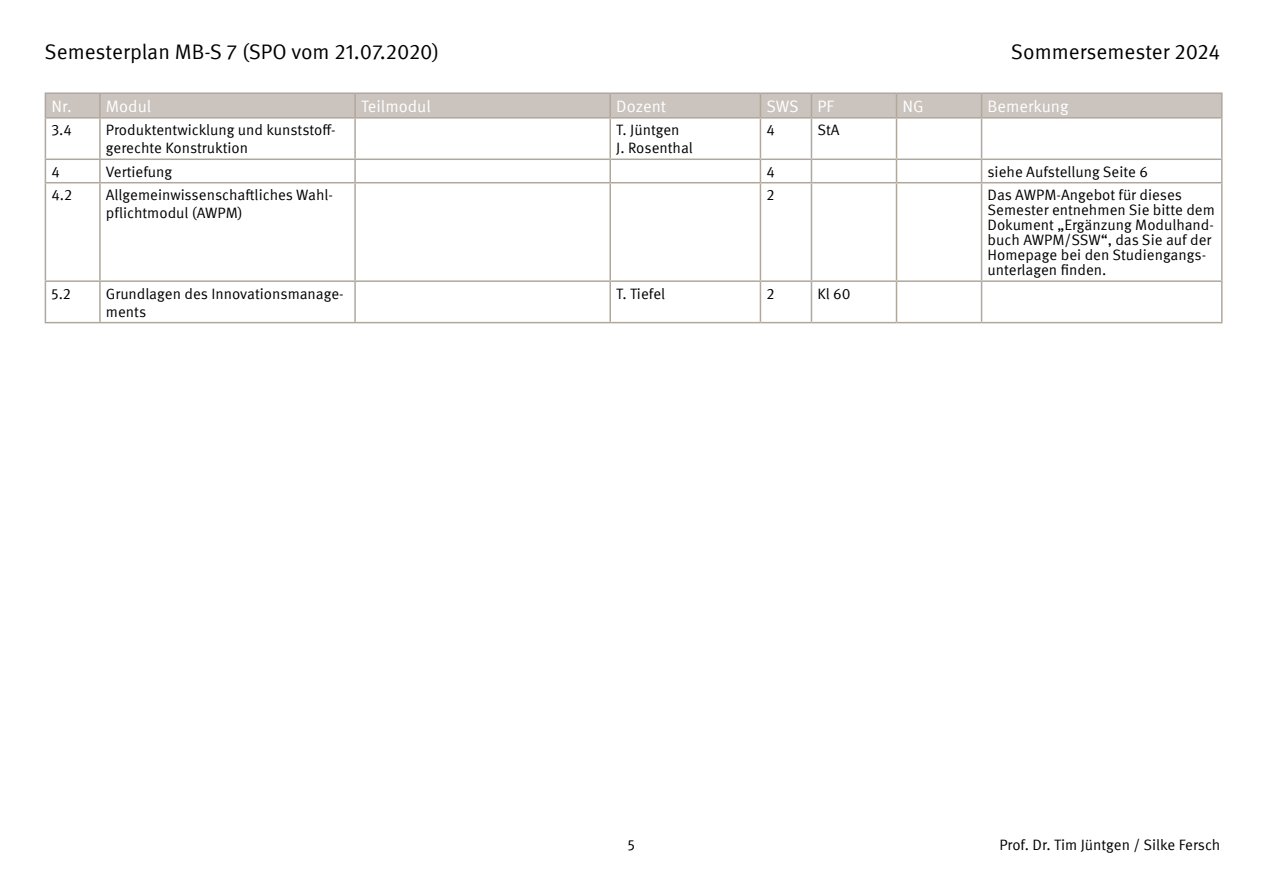
<style>
.page{position:relative;width:1263px;height:893px;background:#fff}
.page>*{position:absolute;margin:0;border:0;box-sizing:border-box;transform-origin:0 0}
.t1{font:21px "Meta OT";color:#000}
.t2{font:16.5px "Meta OT";color:#fff}
.t3{font:15px/15px "Meta OT";color:#000}
</style>
<div class="page">
<hr style="left:45px;top:92px;width:55px;height:2px;background:#b0a79d">
<hr style="left:100px;top:92px;width:255px;height:2px;background:#b0a79d">
<hr style="left:355px;top:92px;width:255px;height:2px;background:#b0a79d">
<hr style="left:610px;top:92px;width:150px;height:2px;background:#b0a79d">
<hr style="left:760px;top:92px;width:51px;height:2px;background:#b0a79d">
<hr style="left:811px;top:92px;width:85px;height:2px;background:#b0a79d">
<hr style="left:896px;top:92px;width:85px;height:2px;background:#b0a79d">
<hr style="left:981px;top:92px;width:241px;height:2px;background:#b0a79d">
<div style="left:45px;top:93px;width:1177px;height:24px;background:#cbc4be"></div>
<hr style="left:45px;top:117px;width:55px;height:2px;background:#b0a79d">
<hr style="left:100px;top:117px;width:255px;height:2px;background:#b0a79d">
<hr style="left:99px;top:119px;width:2px;height:40px;background:#b0a79d">
<hr style="left:355px;top:117px;width:255px;height:2px;background:#b0a79d">
<hr style="left:354px;top:119px;width:2px;height:40px;background:#b0a79d">
<hr style="left:610px;top:117px;width:150px;height:2px;background:#b0a79d">
<hr style="left:609px;top:119px;width:2px;height:40px;background:#b0a79d">
<hr style="left:760px;top:117px;width:51px;height:2px;background:#b0a79d">
<hr style="left:760px;top:119px;width:1px;height:40px;background:#b0a79d">
<hr style="left:811px;top:117px;width:85px;height:2px;background:#b0a79d">
<hr style="left:811px;top:119px;width:1px;height:40px;background:#b0a79d">
<hr style="left:896px;top:117px;width:85px;height:2px;background:#b0a79d">
<hr style="left:896px;top:119px;width:1px;height:40px;background:#b0a79d">
<hr style="left:981px;top:117px;width:241px;height:2px;background:#b0a79d">
<hr style="left:981px;top:119px;width:1px;height:40px;background:#b0a79d">
<hr style="left:99px;top:160px;width:2px;height:22px;background:#b0a79d">
<hr style="left:354px;top:160px;width:2px;height:22px;background:#b0a79d">
<hr style="left:609px;top:160px;width:2px;height:22px;background:#b0a79d">
<svg style="left:760px;top:160px;width:1px;height:22px"></svg>
<svg style="left:811px;top:160px;width:1px;height:22px"></svg>
<svg style="left:896px;top:160px;width:1px;height:22px"></svg>
<svg style="left:981px;top:160px;width:1px;height:22px"></svg>
<hr style="left:99px;top:183px;width:2px;height:97px;background:#b0a79d">
<hr style="left:354px;top:183px;width:2px;height:97px;background:#b0a79d">
<hr style="left:609px;top:183px;width:2px;height:97px;background:#b0a79d">
<hr style="left:760px;top:183px;width:1px;height:97px;background:#b0a79d">
<hr style="left:811px;top:183px;width:1px;height:97px;background:#b0a79d">
<hr style="left:896px;top:183px;width:1px;height:97px;background:#b0a79d">
<hr style="left:981px;top:183px;width:1px;height:97px;background:#b0a79d">
<hr style="left:45px;top:280px;width:55px;height:2px;background:#b0a79d">
<hr style="left:100px;top:280px;width:255px;height:2px;background:#b0a79d">
<hr style="left:99px;top:282px;width:2px;height:40px;background:#b0a79d">
<hr style="left:355px;top:280px;width:255px;height:2px;background:#b0a79d">
<hr style="left:354px;top:282px;width:2px;height:40px;background:#b0a79d">
<hr style="left:610px;top:280px;width:150px;height:2px;background:#b0a79d">
<hr style="left:609px;top:282px;width:2px;height:40px;background:#b0a79d">
<hr style="left:760px;top:280px;width:51px;height:2px;background:#b0a79d">
<hr style="left:760px;top:282px;width:1px;height:40px;background:#b0a79d">
<hr style="left:811px;top:280px;width:85px;height:2px;background:#b0a79d">
<hr style="left:811px;top:282px;width:1px;height:40px;background:#b0a79d">
<hr style="left:896px;top:280px;width:85px;height:2px;background:#b0a79d">
<hr style="left:896px;top:282px;width:1px;height:40px;background:#b0a79d">
<hr style="left:981px;top:280px;width:241px;height:2px;background:#b0a79d">
<hr style="left:981px;top:282px;width:1px;height:40px;background:#b0a79d">
<hr style="left:45px;top:322px;width:55px;height:1px;background:#b0a79d">
<hr style="left:100px;top:322px;width:255px;height:1px;background:#b0a79d">
<hr style="left:355px;top:322px;width:255px;height:1px;background:#b0a79d">
<hr style="left:610px;top:322px;width:150px;height:1px;background:#b0a79d">
<hr style="left:760px;top:322px;width:51px;height:1px;background:#b0a79d">
<hr style="left:811px;top:322px;width:85px;height:1px;background:#b0a79d">
<hr style="left:896px;top:322px;width:85px;height:1px;background:#b0a79d">
<hr style="left:981px;top:322px;width:241px;height:1px;background:#b0a79d">
<hr style="left:45px;top:119px;width:1px;height:40px;background:#b0a79d">
<hr style="left:1221px;top:119px;width:1px;height:40px;background:#b0a79d">
<hr style="left:45px;top:159px;width:55px;height:1px;background:#b0a79d">
<svg style="left:45px;top:160px;width:1px;height:22px"></svg>
<hr style="left:100px;top:159px;width:255px;height:1px;background:#b0a79d">
<hr style="left:355px;top:159px;width:255px;height:1px;background:#b0a79d">
<hr style="left:610px;top:159px;width:150px;height:1px;background:#b0a79d">
<hr style="left:760px;top:159px;width:51px;height:1px;background:#b0a79d">
<hr style="left:811px;top:159px;width:85px;height:1px;background:#b0a79d">
<hr style="left:896px;top:159px;width:85px;height:1px;background:#b0a79d">
<hr style="left:981px;top:159px;width:241px;height:1px;background:#b0a79d">
<svg style="left:1221px;top:160px;width:1px;height:22px"></svg>
<hr style="left:45px;top:182px;width:55px;height:1px;background:#b0a79d">
<hr style="left:45px;top:183px;width:1px;height:97px;background:#b0a79d">
<hr style="left:100px;top:182px;width:255px;height:1px;background:#b0a79d">
<hr style="left:355px;top:182px;width:255px;height:1px;background:#b0a79d">
<hr style="left:610px;top:182px;width:150px;height:1px;background:#b0a79d">
<hr style="left:760px;top:182px;width:51px;height:1px;background:#b0a79d">
<hr style="left:811px;top:182px;width:85px;height:1px;background:#b0a79d">
<hr style="left:896px;top:182px;width:85px;height:1px;background:#b0a79d">
<hr style="left:981px;top:182px;width:241px;height:1px;background:#b0a79d">
<hr style="left:1221px;top:183px;width:1px;height:97px;background:#b0a79d">
<hr style="left:45px;top:282px;width:1px;height:40px;background:#b0a79d">
<hr style="left:1221px;top:282px;width:1px;height:40px;background:#b0a79d">
<h1 class="t1" style="left:45px;top:39px;width:396px">Semesterplan MB-S 7 (SPO vom 21.07.2020)</h1>
<p class="t2" style="left:51px;top:96px;width:101px">Nr. Modul</p>
<p class="t2" style="left:361px;top:96px;width:71px">Teilmodul</p>
<p class="t2" style="left:616px;top:96px;width:51px">Dozent</p>
<p class="t2" style="left:766px;top:96px;width:69px">SWS PF</p>
<p class="t2" style="left:902px;top:96px;width:23px">NG</p>
<p class="t2" style="left:987px;top:96px;width:82px">Bemerkung</p>
<p class="t3" style="left:51px;top:123px;width:22px">3.4</p>
<p class="t3" style="left:106px;top:121px;width:231px;line-height:18px">Produktentwicklung und kunststoff&shy;gerechte Konstruktion</p>
<p class="t3" style="left:616px;top:121px;width:78px;line-height:18px">T. Jüntgen<br>J. Rosenthal</p>
<p class="t3" style="left:766px;top:123px;width:10px">4</p>
<p class="t3" style="left:817px;top:123px;width:24px">StA</p>
<p class="t3" style="left:51px;top:164px;width:10px">4</p>
<p class="t3" style="left:106px;top:164px;width:68px">Vertiefung</p>
<p class="t3" style="left:766px;top:164px;width:10px">4</p>
<p class="t3" style="left:987px;top:164px;width:162px">siehe Aufstellung Seite 6</p>
<p class="t3" style="left:51px;top:188px;width:22px">4.2</p>
<p class="t3" style="left:106px;top:186px;width:229px;line-height:18px">Allgemeinwissenschaftliches Wahl&shy;pflichtmodul (AWPM)</p>
<p class="t3" style="left:766px;top:188px;width:9px">2</p>
<p class="t3" style="left:987px;top:188px;width:229px">Das AWPM-Angebot für dieses<br>Semester entnehmen Sie bitte dem<br>Dokument „Ergänzung Modulhand&shy;buch AWPM/SSW“, das Sie auf der<br>Homepage bei den Studiengangs&shy;unterlagen finden.</p>
<p class="t3" style="left:51px;top:286px;width:21px">5.2</p>
<p class="t3" style="left:106px;top:285px;width:239px;line-height:18px">Grundlagen des Innovationsmanage&shy;ments</p>
<p class="t3" style="left:616px;top:286px;width:50px">T. Tiefel</p>
<p class="t3" style="left:766px;top:286px;width:9px">2</p>
<p class="t3" style="left:817px;top:286px;width:35px">Kl 60</p>
<h1 class="t1" style="left:1011px;top:39px;width:211px">Sommersemester 2024</h1>
<p class="t3" style="left:628px;top:838px;width:9px">5</p>
<p class="t3" style="left:999px;top:838px;width:223px">Prof. Dr. Tim Jüntgen / Silke Fersch</p>
</div>
